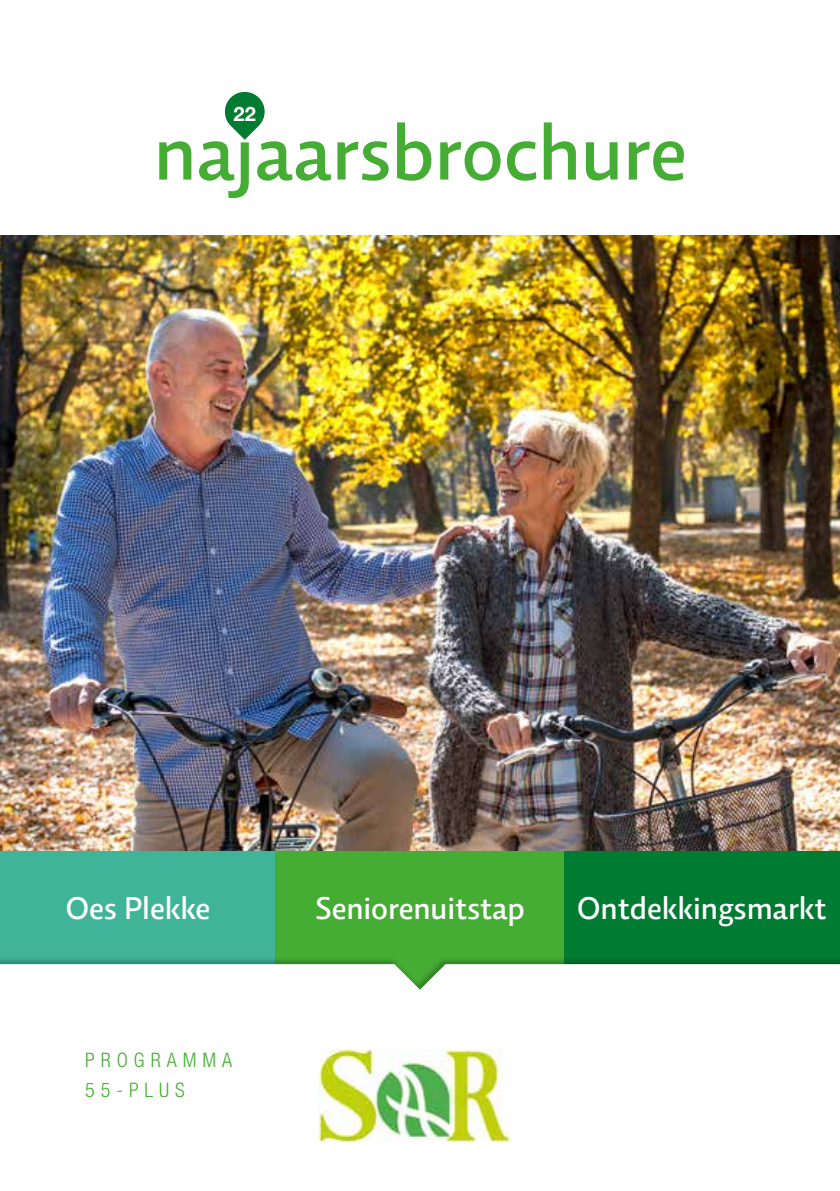
<style>
.page{position:relative;width:840px;height:1191px;background:#fff}
.page>*{position:absolute;margin:0;border:0;box-sizing:border-box;transform-origin:0 0}
.t1{font:500 80px "Relato Sans OT";color:#45ac34}
.t2{font:500 32px "Relato Sans OT";color:#fff}
.t3{font:300 condensed 20px/30px "Helvetica Neue LT Std";letter-spacing:.3em;color:#45ac34}
.t4{font:700 20px "Helvetica Neue LT Std";color:#fff}
</style>
<div class="page">
<img style="left:0;top:235px;width:839px;height:615px">
<div style="left:0;top:850px;width:276px;height:139px;background:#3fb498"></div>
<div style="left:276px;top:850px;width:287px;height:139px;background:#45ac34"></div>
<div style="left:563px;top:850px;width:276px;height:139px;background:#007c32"></div>
<div style="left:0;top:956px;width:839px;height:235px;background:#000;opacity:.25"></div>
<svg style="left:0;top:964px;width:839px;height:227px"></svg>
<img style="left:319px;top:1049px;width:191px;height:92px">
<svg style="left:225px;top:92px;width:39px;height:48px"></svg>
<p class="t4" style="left:233px;top:101px;width:24px">22</p>
<h1 class="t1" style="left:153px;top:104px;width:534px">najaarsbrochure</h1>
<p class="t2" style="left:66px;top:889px;width:146px">Oes Plekke</p>
<p class="t2" style="left:315px;top:889px;width:211px">Seniorenuitstap</p>
<p class="t2" style="left:577px;top:889px;width:251px">Ontdekkingsmarkt</p>
<p class="t3" style="left:85px;top:1045px;width:148px">PROGRAMMA<br>55-PLUS</p>
</div>
